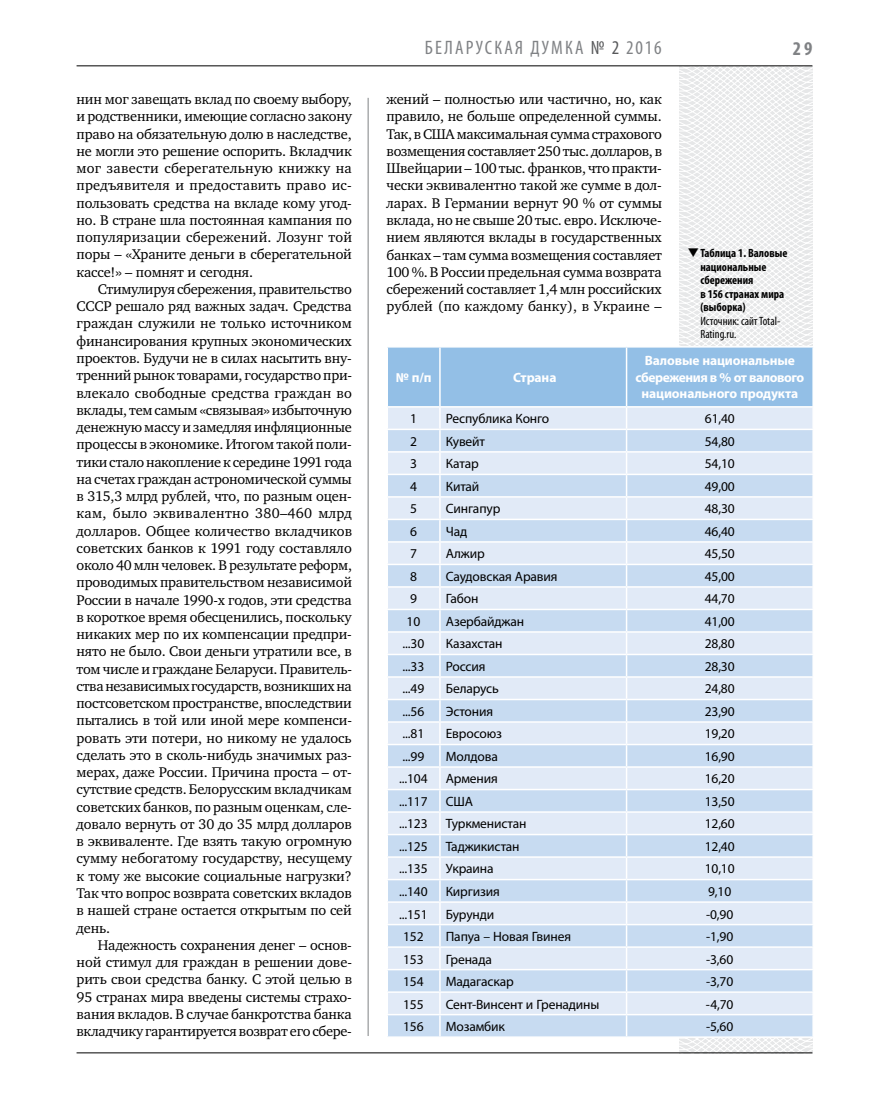
<style>
.page{position:relative;width:872px;height:1106px;background:#fff}
.page>*{position:absolute;margin:0;border:0;box-sizing:border-box;transform-origin:0 0}
.t1{font:condensed 19.5px "Myriad Pro";letter-spacing:.11em;color:#808285}
.t2{font:700 condensed 19.5px "Myriad Pro";color:#808285}
.t3{font:14.4px/17.2px "Charter C";letter-spacing:-.01em;color:#000;text-align:justify}
.t4{font:13.5px "Myriad Pro";letter-spacing:-.01em;color:#000}
.t5{font:700 13.5px/16.5px "Myriad Pro";letter-spacing:-.01em;color:#fff;text-align:center}
.t6{font:700 condensed 12px/13.5px "Myriad Pro";color:#000}
.t7{font:condensed 12px/13.5px "Myriad Pro";color:#000}
.s1{color:#58595b}
</style>
<div class="page">
<hr style="left:368px;top:98px;width:1px;height:938px;background:#808285">
<svg style="left:621px;top:65px;width:192px;height:989px"></svg>
<hr style="left:77px;top:65px;width:735px;height:1px;background:#000">
<hr style="left:77px;top:1052px;width:735px;height:1px;background:#000">
<hr style="left:440px;top:346px;width:186px;height:1px;background:#fff">
<hr style="left:626px;top:346px;width:188px;height:1px;background:#fff">
<hr style="left:440px;top:1036px;width:186px;height:1px;background:#fff">
<svg style="left:387px;top:347px;width:426px;height:689px;background:#d1e1f3"></svg>
<hr style="left:812px;top:1015px;width:2px;height:21px;background:#fff">
<hr style="left:626px;top:1036px;width:188px;height:1px;background:#fff">
<svg style="left:699px;top:257px;width:12px;height:1px"></svg>
<p class="t3" style="left:77px;top:91px;width:277px">нин мог завещать вклад по своему выбору, и родственники, имеющие согласно закону право на обязательную долю в наследстве, не могли это решение оспорить. Вкладчик мог завести сберегательную книжку на предъявителя и предоставить право ис&shy;пользовать средства на вкладе кому угод&shy;но. В стране шла постоянная кампания по популяризации сбережений. Лозунг той поры – «Храните деньги в сберегательной кассе!» – помнят и сегодня.</p>
<p class="t3" style="left:77px;top:280px;width:277px;text-indent:21px">Стимулируя сбережения, правительство СССР решало ряд важных задач. Средства граждан служили не только источником финансирования крупных экономических проектов. Будучи не в силах насытить вну&shy;тренний рынок товарами, государство при&shy;влекало свободные средства граждан во вклады, тем самым «связывая» избыточную денежную массу и замедляя инфляционные процессы в экономике. Итогом такой поли&shy;тики стало накопление к середине 1991 года на счетах граждан астрономической суммы в 315,3 млрд рублей, что, по разным оцен&shy;кам, было эквивалентно 380–460 млрд долларов. Общее количество вкладчиков советских банков к 1991 году составляло около 40 млн человек. В результате реформ, проводимых правительством независимой России в начале 1990-х годов, эти средства в короткое время обесценились, поскольку никаких мер по их компенсации предпри&shy;нято не было. Свои деньги утратили все, в том числе и граждане Беларуси. Правитель&shy;ства независимых государств, возникших на постсоветском пространстве, впоследствии пытались в той или иной мере компенси&shy;ровать эти потери, но никому не удалось сделать это в сколь-нибудь значимых раз&shy;мерах, даже России. Причина проста – от&shy;сутствие средств. Белорусским вкладчикам советских банков, по разным оценкам, сле&shy;довало вернуть от 30 до 35 млрд долларов в эквиваленте. Где взять такую огромную сумму небогатому государству, несущему к тому же высокие социальные нагрузки?<br>Так что вопрос возврата советских вкладов в нашей стране остается открытым по сей день.</p>
<p class="t3" style="left:77px;top:936px;width:277px;text-indent:21px">Надежность сохранения денег – основ&shy;ной стимул для граждан в решении дове&shy;рить свои средства банку. С этой целью в 95 странах мира введены системы страхо&shy;вания вкладов. В случае банкротства банка вкладчику гарантируется возврат его сбере-</p>
<h1 class="t1" style="left:425px;top:36px;width:238px">БЕЛАРУСКАЯ ДУМКА <span class="s1">№ 2</span> 2016</h1>
<h1 class="t2" style="left:793px;top:37px;width:21px">29</h1>
<p class="t3" style="left:386px;top:91px;width:277px">жений – полностью или частично, но, как правило, не больше определенной суммы.<br>Так, в США максимальная сумма страхового возмещения составляет 250 тыс. долларов, в Швейцарии – 100 тыс. франков, что практи&shy;чески эквивалентно такой же сумме в дол&shy;ларах. В Германии вернут 90 % от суммы вклада, но не свыше 20 тыс. евро. Исключе&shy;нием являются вклады в государственных банках – там сумма возмещения составляет 100 %. В России предельная сумма возврата сбережений составляет 1,4 млн российских рублей (по каждому банку), в Украине –</p>
<p class="t6" style="left:700px;top:246px;width:88px;text-indent:-13px">❑Таблица 1. Валовые национальные сбережения<br>в 156 странах мира (выборка)</p>
<p class="t7" style="left:700px;top:314px;width:82px">Источник: сайт Total-<br>Rating.ru.</p>
<p class="t5" style="left:396px;top:369px;width:37px">№ п/п</p>
<p class="t5" style="left:513px;top:369px;width:45px">Страна</p>
<p class="t5" style="left:635px;top:352px;width:170px">Валовые национальные сбережения в % от валового национального продукта</p>
<p class="t4" style="left:410px;top:410px;width:8px">1</p>
<p class="t4" style="left:446px;top:410px;width:105px">Республика Конго</p>
<p class="t4" style="left:705px;top:410px;width:31px">61,40</p>
<p class="t4" style="left:410px;top:433px;width:8px">2</p>
<p class="t4" style="left:446px;top:433px;width:41px">Кувейт</p>
<p class="t4" style="left:705px;top:433px;width:31px">54,80</p>
<p class="t4" style="left:410px;top:455px;width:8px">3</p>
<p class="t4" style="left:446px;top:455px;width:34px">Катар</p>
<p class="t4" style="left:705px;top:455px;width:31px">54,10</p>
<p class="t4" style="left:410px;top:478px;width:8px">4</p>
<p class="t4" style="left:446px;top:478px;width:35px">Китай</p>
<p class="t4" style="left:705px;top:478px;width:31px">49,00</p>
<p class="t4" style="left:410px;top:500px;width:8px">5</p>
<p class="t4" style="left:446px;top:500px;width:56px">Сингапур</p>
<p class="t4" style="left:705px;top:500px;width:31px">48,30</p>
<p class="t4" style="left:410px;top:523px;width:8px">6</p>
<p class="t4" style="left:446px;top:523px;width:23px">Чад</p>
<p class="t4" style="left:705px;top:523px;width:31px">46,40</p>
<p class="t4" style="left:410px;top:545px;width:8px">7</p>
<p class="t4" style="left:446px;top:545px;width:40px">Алжир</p>
<p class="t4" style="left:705px;top:545px;width:31px">45,50</p>
<p class="t4" style="left:410px;top:568px;width:8px">8</p>
<p class="t4" style="left:446px;top:568px;width:113px">Саудовская Аравия</p>
<p class="t4" style="left:705px;top:568px;width:31px">45,00</p>
<p class="t4" style="left:410px;top:590px;width:8px">9</p>
<p class="t4" style="left:446px;top:590px;width:34px">Габон</p>
<p class="t4" style="left:705px;top:590px;width:31px">44,70</p>
<p class="t4" style="left:406px;top:613px;width:15px">10</p>
<p class="t4" style="left:446px;top:613px;width:80px">Азербайджан</p>
<p class="t4" style="left:704px;top:613px;width:31px">41,00</p>
<p class="t4" style="left:402px;top:635px;width:23px">...30</p>
<p class="t4" style="left:446px;top:635px;width:58px">Казахстан</p>
<p class="t4" style="left:704px;top:635px;width:31px">28,80</p>
<p class="t4" style="left:402px;top:658px;width:23px">...33</p>
<p class="t4" style="left:446px;top:658px;width:41px">Россия</p>
<p class="t4" style="left:704px;top:658px;width:31px">28,30</p>
<p class="t4" style="left:402px;top:680px;width:23px">...49</p>
<p class="t4" style="left:446px;top:680px;width:55px">Беларусь</p>
<p class="t4" style="left:704px;top:680px;width:31px">24,80</p>
<p class="t4" style="left:402px;top:703px;width:23px">...56</p>
<p class="t4" style="left:446px;top:703px;width:49px">Эстония</p>
<p class="t4" style="left:704px;top:703px;width:31px">23,90</p>
<p class="t4" style="left:402px;top:725px;width:23px">...81</p>
<p class="t4" style="left:446px;top:725px;width:58px">Евросоюз</p>
<p class="t4" style="left:704px;top:725px;width:31px">19,20</p>
<p class="t4" style="left:402px;top:748px;width:23px">...99</p>
<p class="t4" style="left:446px;top:748px;width:54px">Молдова</p>
<p class="t4" style="left:704px;top:748px;width:31px">16,90</p>
<p class="t4" style="left:399px;top:770px;width:30px">...104</p>
<p class="t4" style="left:446px;top:770px;width:54px">Армения</p>
<p class="t4" style="left:704px;top:770px;width:31px">16,20</p>
<p class="t4" style="left:399px;top:793px;width:30px">...117</p>
<p class="t4" style="left:446px;top:793px;width:29px">США</p>
<p class="t4" style="left:704px;top:793px;width:31px">13,50</p>
<p class="t4" style="left:399px;top:815px;width:30px">...123</p>
<p class="t4" style="left:446px;top:815px;width:82px">Туркменистан</p>
<p class="t4" style="left:704px;top:815px;width:31px">12,60</p>
<p class="t4" style="left:399px;top:838px;width:30px">...125</p>
<p class="t4" style="left:446px;top:838px;width:75px">Таджикистан</p>
<p class="t4" style="left:704px;top:838px;width:31px">12,40</p>
<p class="t4" style="left:399px;top:860px;width:30px">...135</p>
<p class="t4" style="left:446px;top:860px;width:49px">Украина</p>
<p class="t4" style="left:704px;top:860px;width:31px">10,10</p>
<p class="t4" style="left:399px;top:883px;width:30px">...140</p>
<p class="t4" style="left:446px;top:883px;width:56px">Киргизия</p>
<p class="t4" style="left:708px;top:883px;width:25px">9,10</p>
<p class="t4" style="left:399px;top:905px;width:30px">...151</p>
<p class="t4" style="left:446px;top:905px;width:50px">Бурунди</p>
<p class="t4" style="left:706px;top:905px;width:29px">-0,90</p>
<p class="t4" style="left:403px;top:928px;width:22px">152</p>
<p class="t4" style="left:446px;top:928px;width:127px">Папуа – Новая Гвинея</p>
<p class="t4" style="left:706px;top:928px;width:29px">-1,90</p>
<p class="t4" style="left:403px;top:950px;width:22px">153</p>
<p class="t4" style="left:446px;top:950px;width:48px">Гренада</p>
<p class="t4" style="left:706px;top:950px;width:29px">-3,60</p>
<p class="t4" style="left:403px;top:973px;width:22px">154</p>
<p class="t4" style="left:446px;top:973px;width:70px">Мадагаскар</p>
<p class="t4" style="left:706px;top:973px;width:29px">-3,70</p>
<p class="t4" style="left:403px;top:995px;width:22px">155</p>
<p class="t4" style="left:446px;top:995px;width:155px">Сент-Винсент и Гренадины</p>
<p class="t4" style="left:706px;top:995px;width:29px">-4,70</p>
<p class="t4" style="left:403px;top:1018px;width:22px">156</p>
<p class="t4" style="left:446px;top:1018px;width:61px">Мозамбик</p>
<p class="t4" style="left:706px;top:1018px;width:29px">-5,60</p>
</div>
